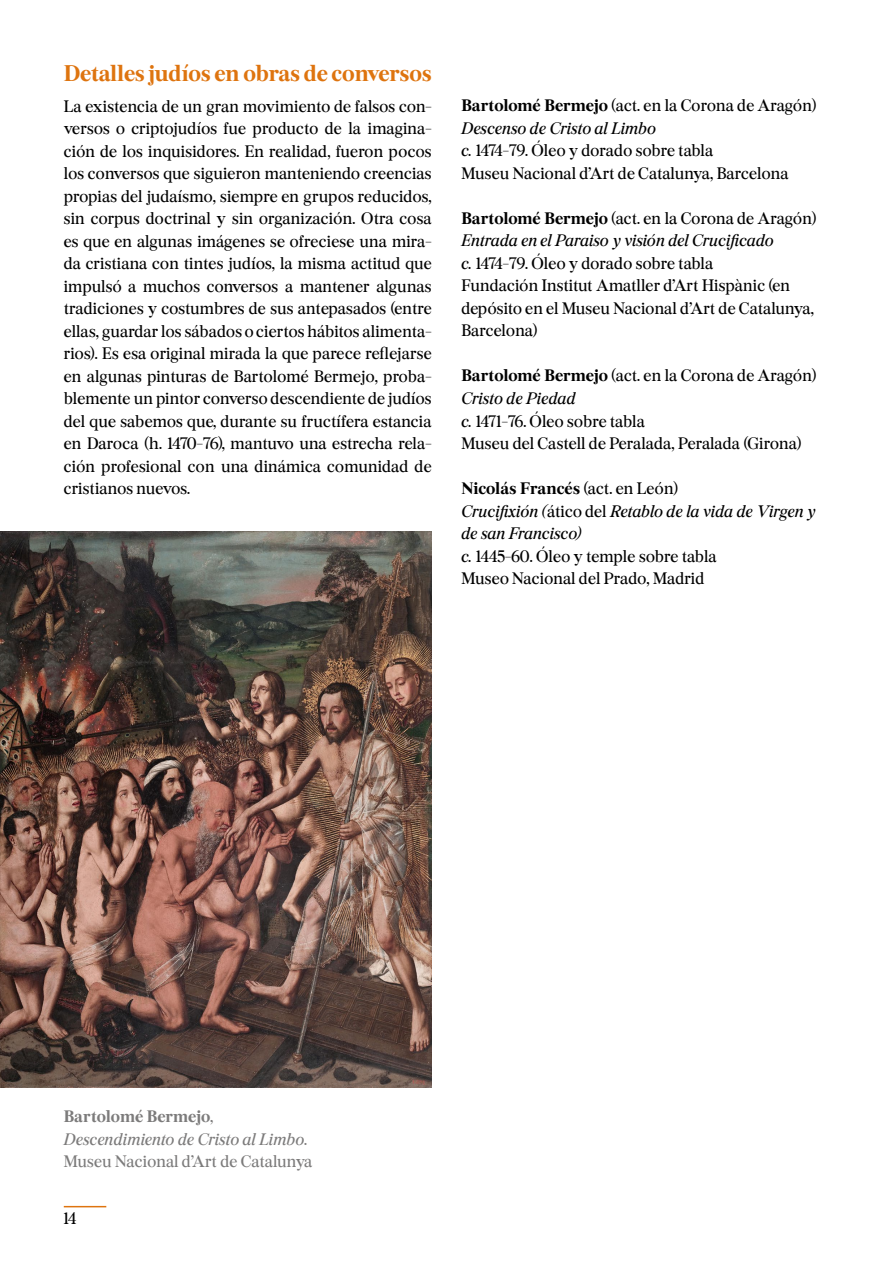
<style>
.page{position:relative;width:893px;height:1263px;background:#fff}
.page>*{position:absolute;margin:0;border:0;box-sizing:border-box;transform-origin:0 0}
.Subtitolar_2{font:700 22.5px "Burgess Pro";letter-spacing:-.005em;color:#de740f}
.Texte_2{font:16.5px/22.5px "Burgess Pro";letter-spacing:.005em;color:#000;text-align:justify}
.Texte_3{font:16.5px/22.5px "Burgess Pro";letter-spacing:.005em;color:#000}
.Texte_3-2{font:italic 16.5px/22.5px "Burgess Pro";letter-spacing:.02em;color:#000}
.Texte_3-3{font:italic 16.5px "Burgess Pro";letter-spacing:.025em;color:#7c7b7b}
.Texte_3-4{font:16.5px "Burgess Pro";letter-spacing:.005em;color:#7c7b7b}
.Texte_3-5{font:700 16.5px "Burgess Pro";color:#000}
.Texte_3-6{font:700 16.5px "Burgess Pro";letter-spacing:-.01em;color:#7c7b7b}
.s1{font-weight:700}
.s2{font-style:italic}
.s3{font-weight:400}
.s4{font-style:normal}
</style>
<div class="page">
<hr style="left:64px;top:1206px;width:42px;height:1px;background:#de740f">
<img style="left:0;top:531px;width:432px;height:557px">
<p class="Subtitolar_2" style="left:64px;top:59px;width:369px">Detalles judíos en obras de conversos</p>
<p class="Texte_2" style="left:64px;top:95px;width:369px">La existencia de un gran movimiento de falsos con&shy;versos o criptojudíos fue producto de la imagina&shy;ción de los inquisidores. En realidad, fueron pocos los conversos que siguieron manteniendo creencias propias del judaísmo, siempre en grupos reducidos, sin corpus doctrinal y sin organización. Otra cosa es que en algunas imágenes se ofreciese una mira&shy;da cristiana con tintes judíos, la misma actitud que impulsó a muchos conversos a mantener algunas tradiciones y costumbres de sus antepasados (entre ellas, guardar los sábados o ciertos hábitos alimenta&shy;rios). Es esa original mirada la que parece reflejarse en algunas pinturas de Bartolomé Bermejo, proba&shy;blemente un pintor converso descendiente de judíos del que sabemos que, durante su fructífera estancia en Daroca (h. 1470-76), mantuvo una estrecha rela&shy;ción profesional con una dinámica comunidad de cristianos nuevos.</p>
<p class="Texte_3" style="left:461px;top:95px;width:357px"><span class="s1">Bartolomé Bermejo</span> (act. en la Corona de Aragón)</p>
<p class="Texte_3-2" style="left:461px;top:117px;width:196px">Descenso de Cristo al Limbo</p>
<p class="Texte_3" style="left:461px;top:140px;width:253px"><span class="s2">c.</span> 1474-79. Óleo y dorado sobre tabla</p>
<p class="Texte_3" style="left:461px;top:163px;width:329px">Museu Nacional d’Art de Catalunya, Barcelona</p>
<p class="Texte_3" style="left:461px;top:208px;width:357px"><span class="s1">Bartolomé Bermejo</span> (act. en la Corona de Aragón)</p>
<p class="Texte_3-2" style="left:461px;top:230px;width:314px">Entrada en el Paraiso y visión del Crucificado</p>
<p class="Texte_3" style="left:461px;top:253px;width:253px"><span class="s2">c.</span> 1474-79. Óleo y dorado sobre tabla</p>
<p class="Texte_3" style="left:461px;top:275px;width:354px">Fundación Institut Amatller d’Art Hispànic (en depósito en el Museu Nacional d’Art de Catalunya,<br>Barcelona)</p>
<p class="Texte_3" style="left:461px;top:365px;width:357px"><span class="s1">Bartolomé Bermejo</span> (act. en la Corona de Aragón)</p>
<p class="Texte_3-2" style="left:461px;top:387px;width:116px">Cristo de Piedad</p>
<p class="Texte_3" style="left:461px;top:410px;width:185px"><span class="s2">c.</span> 1471-76. Óleo sobre tabla</p>
<p class="Texte_3" style="left:461px;top:433px;width:341px">Museu del Castell de Peralada, Peralada (Girona)</p>
<p class="Texte_3-5" style="left:461px;top:478px;width:218px">Nicolás Francés <span class="s3">(act. en León)</span></p>
<p class="Texte_3-2" style="left:461px;top:500px;width:356px">Crucifixión (<span class="s4">ático del</span> Retablo de la vida de Virgen y de san Francisco)</p>
<p class="Texte_3" style="left:461px;top:545px;width:257px"><span class="s2">c.</span> 1445-60. Óleo y temple sobre tabla</p>
<p class="Texte_3" style="left:461px;top:568px;width:245px">Museo Nacional del Prado, Madrid</p>
<p class="Texte_3-6" style="left:64px;top:1106px;width:151px">Bartolomé Bermejo<span class="s3">,</span></p>
<p class="Texte_3-3" style="left:64px;top:1129px;width:245px">Descendimiento de Cristo al Limbo<span class="s4">.</span></p>
<p class="Texte_3-4" style="left:64px;top:1151px;width:250px">Museu Nacional d’Art de Catalunya</p>
<p class="Texte_2" style="left:64px;top:1207px;width:14px">14</p>
</div>
